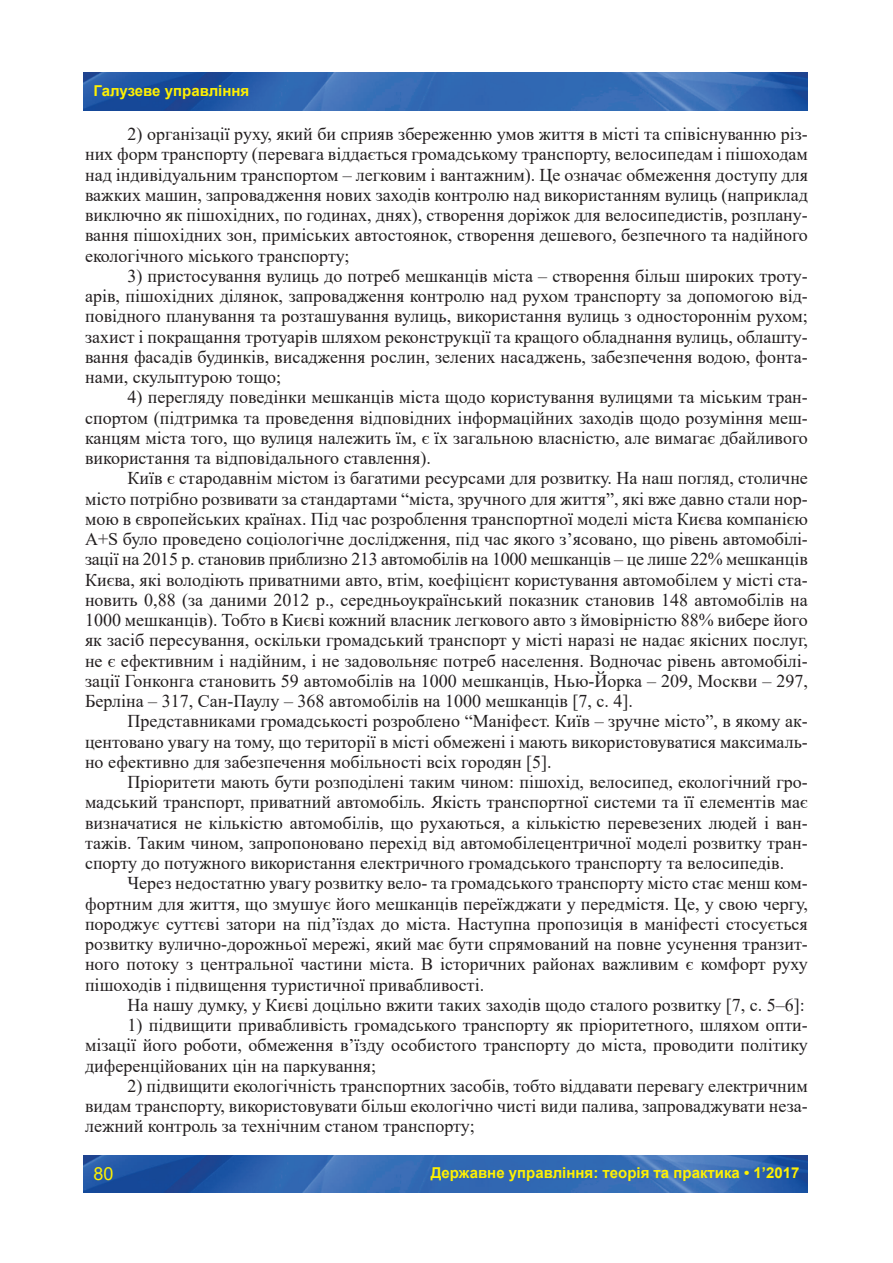
<style>
.page{position:relative;width:893px;height:1263px;background:#fff}
.page>*{position:absolute;margin:0;border:0;box-sizing:border-box;transform-origin:0 0}
.t1{font:18px/20.2px "Times New Roman";color:#231f20;text-align:justify}
.t2{font:18px "Arial";color:#fff101}
.t3{font:700 15px "Arial";color:#fff101}
</style>
<div class="page">
<img style="left:84px;top:1155px;width:724px;height:37px">
<img style="left:84px;top:73px;width:724px;height:37px">
<p class="t3" style="left:94px;top:80px;width:157px">Галузеве управління</p>
<p class="t1" style="left:85px;top:123px;width:724px;text-indent:43px">2) організації руху, який би сприяв збереженню умов життя в місті та співіснуванню різ&shy;них форм транспорту (перевага віддається громадському транспорту, велосипедам і пішоходам над індивідуальним транспортом – легковим і вантажним). Це означає обмеження доступу для важких машин, запровадження нових заходів контролю над використанням вулиць (наприклад виключно як пішохідних, по годинах, днях), створення доріжок для велосипедистів, розплану&shy;вання пішохідних зон, приміських автостоянок, створення дешевого, безпечного та надійного екологічного міського транспорту;</p>
<p class="t1" style="left:85px;top:265px;width:724px;text-indent:43px">3) пристосування вулиць до потреб мешканців міста – створення більш широких троту&shy;арів, пішохідних ділянок, запровадження контролю над рухом транспорту за допомогою від&shy;повідного планування та розташування вулиць, використання вулиць з одностороннім рухом; захист і покращання тротуарів шляхом реконструкції та кращого обладнання вулиць, облашту&shy;вання фасадів будинків, висадження рослин, зелених насаджень, забезпечення водою, фонта&shy;нами, скульптурою тощо;</p>
<p class="t1" style="left:85px;top:387px;width:724px;text-indent:43px">4) перегляду поведінки мешканців міста щодо користування вулицями та міським тран&shy;спортом (підтримка та проведення відповідних інформаційних заходів щодо розуміння меш&shy;канцям міста того, що вулиця належить їм, є їх загальною власністю, але вимагає дбайливого використання та відповідального ставлення).</p>
<p class="t1" style="left:85px;top:468px;width:724px;text-indent:43px">Київ є стародавнім містом із багатими ресурсами для розвитку. На наш погляд, столичне місто потрібно розвивати за стандартами “міста, зручного для життя”, які вже давно стали нор&shy;мою в європейських країнах. Під час розроблення транспортної моделі міста Києва компанією A+S було проведено соціологічне дослідження, під час якого з’ясовано, що рівень автомобілі&shy;зації на 2015 р. становив приблизно 213 автомобілів на 1000 мешканців – це лише 22% мешканців Києва, які володіють приватними авто, втім, коефіцієнт користування автомобілем у місті ста&shy;новить 0,88 (за даними 2012 р., середньоукраїнський показник становив 148 автомобілів на 1000 мешканців). Тобто в Києві кожний власник легкового авто з ймовірністю 88% вибере його як засіб пересування, оскільки громадський транспорт у місті наразі не надає якісних послуг, не є ефективним і надійним, і не задовольняє потреб населення. Водночас рівень автомобілі&shy;зації Гонконга становить 59 автомобілів на 1000 мешканців, Нью-Йорка – 209, Москви – 297, Берліна – 317, Сан-Паулу – 368 автомобілів на 1000 мешканців [7, с. 4].</p>
<p class="t1" style="left:85px;top:711px;width:724px;text-indent:43px">Представниками громадськості розроблено “Маніфест. Київ – зручне місто”, в якому ак&shy;центовано увагу на тому, що території в місті обмежені і мають використовуватися максималь&shy;но ефективно для забезпечення мобільності всіх городян [5].</p>
<p class="t1" style="left:85px;top:771px;width:724px;text-indent:43px">Пріоритети мають бути розподілені таким чином: пішохід, велосипед, екологічний гро&shy;мадський транспорт, приватний автомобіль. Якість транспортної системи та її елементів має визначатися не кількістю автомобілів, що рухаються, а кількістю перевезених людей і ван&shy;тажів. Таким чином, запропоновано перехід від автомобілецентричної моделі розвитку тран&shy;спорту до потужного використання електричного громадського транспорту та велосипедів.</p>
<p class="t1" style="left:85px;top:873px;width:724px;text-indent:43px">Через недостатню увагу розвитку вело- та громадського транспорту місто стає менш ком&shy;фортним для життя, що змушує його мешканців переїжджати у передмістя. Це, у свою чергу, породжує суттєві затори на під’їздах до міста. Наступна пропозиція в маніфесті стосується розвитку вулично-дорожньої мережі, який має бути спрямований на повне усунення транзит&shy;ного потоку з центральної частини міста. В історичних районах важливим є комфорт руху пішоходів і підвищення туристичної привабливості.</p>
<p class="t1" style="left:128px;top:994px;width:679px">На нашу думку, у Києві доцільно вжити таких заходів щодо сталого розвитку [7, с. 5–6]:</p>
<p class="t1" style="left:85px;top:1014px;width:724px;text-indent:43px">1) підвищити привабливість громадського транспорту як пріоритетного, шляхом опти&shy;мізації його роботи, обмеження в’їзду особистого транспорту до міста, проводити політику диференційованих цін на паркування;</p>
<p class="t1" style="left:85px;top:1075px;width:724px;text-indent:43px">2) підвищити екологічність транспортних засобів, тобто віддавати перевагу електричним видам транспорту, використовувати більш екологічно чисті види палива, запроваджувати неза&shy;лежний контроль за технічним станом транспорту;</p>
<p class="t2" style="left:94px;top:1161px;width:22px">80</p>
<p class="t3" style="left:431px;top:1162px;width:370px">Державне управління: теорія та практика • 1’2017</p>
</div>
